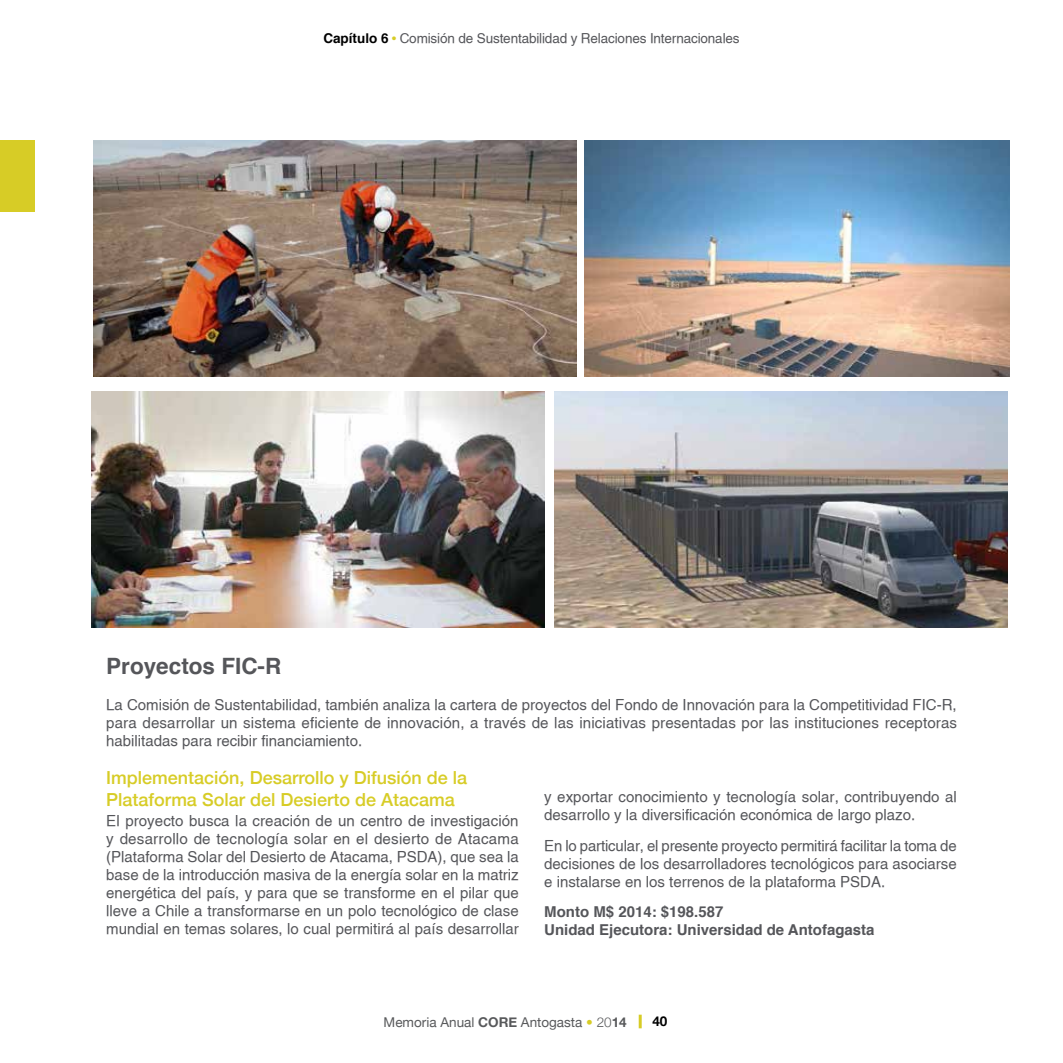
<style>
.page{position:relative;width:1063px;height:1063px;background:#fff}
.page>*{position:absolute;margin:0;border:0;box-sizing:border-box;transform-origin:0 0}
.t1{font:700 22.5px "Helvetica";color:#55565a}
.t2{font:500 18px/21.6px "Helvetica Neue";color:#d7cc26}
.t3{font:15px/18px "Helvetica";color:#55565a;text-align:justify}
.t4{font:700 15px/18px "Helvetica";color:#55565a}
.t5{font:13.5px "Helvetica";letter-spacing:-.01em;color:#55565a}
.t6{font:13.5px "Helvetica Neue";color:#58595b}
.t7{font:700 13.5px "Helvetica Neue";color:#000}
.s1{font-weight:700;color:#000}
.s2{font-family:"Helvetica Neue";font-size:10.5px;color:#d7cc26}
.s3{font-weight:700}
.s4{color:#d7cc26}
.s5{font-weight:300}
</style>
<div class="page">
<svg style="left:639px;top:1015px;width:3px;height:13px"></svg>
<div style="left:0;top:140px;width:34px;height:72px;background:#d7cc26"></div>
<img style="left:93px;top:140px;width:483px;height:236px">
<img style="left:91px;top:391px;width:453px;height:236px">
<img style="left:555px;top:391px;width:453px;height:236px">
<img style="left:585px;top:140px;width:425px;height:236px">
<p class="t5" style="left:323px;top:31px;width:418px"><span class="s1">Capítulo 6</span> <span class="s2">•</span> Comisión de Sustentabilidad y Relaciones Internacionales</p>
<h1 class="t1" style="left:106px;top:648px;width:177px">Proyectos FIC-R</h1>
<p class="t3" style="left:106px;top:696px;width:852px">La Comisión de Sustentabilidad, también analiza la cartera de proyectos del Fondo de Innovación para la Competitividad FIC-R, para desarrollar un sistema eficiente de innovación, a través de las iniciativas presentadas por las instituciones receptoras habilitadas para recibir financiamiento.</p>
<p class="t2" style="left:106px;top:765px;width:362px">Implementación, Desarrollo y Difusión de la<br>Plataforma Solar del Desierto de Atacama</p>
<p class="t3" style="left:106px;top:811px;width:414px">El proyecto busca la creación de un centro de investigación y desarrollo de tecnología solar en el desierto de Atacama (Plataforma Solar del Desierto de Atacama, PSDA), que sea la base de la introducción masiva de la energía solar en la matriz energética del país, y para que se transforme en el pilar que lleve a Chile a transformarse en un polo tecnológico de clase mundial en temas solares, lo cual permitirá al país desarrollar</p>
<p class="t3" style="left:544px;top:788px;width:414px">y exportar conocimiento y tecnología solar, contribuyendo al desarrollo y la diversificación económica de largo plazo.</p>
<p class="t3" style="left:544px;top:836px;width:414px">En lo particular, el presente proyecto permitirá facilitar la toma de decisiones de los desarrolladores tecnológicos para asociarse e instalarse en los terrenos de la plataforma PSDA.</p>
<p class="t4" style="left:544px;top:903px;width:332px">Monto M$ 2014: $198.587<br>Unidad Ejecutora: Universidad de Antofagasta</p>
<p class="t6" style="left:384px;top:1014px;width:245px">Memoria Anual <span class="s3">CORE</span> Antogasta <span class="s4">•</span> <span class="s5">20</span><span class="s3">14</span></p>
<p class="t7" style="left:652px;top:1013px;width:17px">40</p>
</div>
